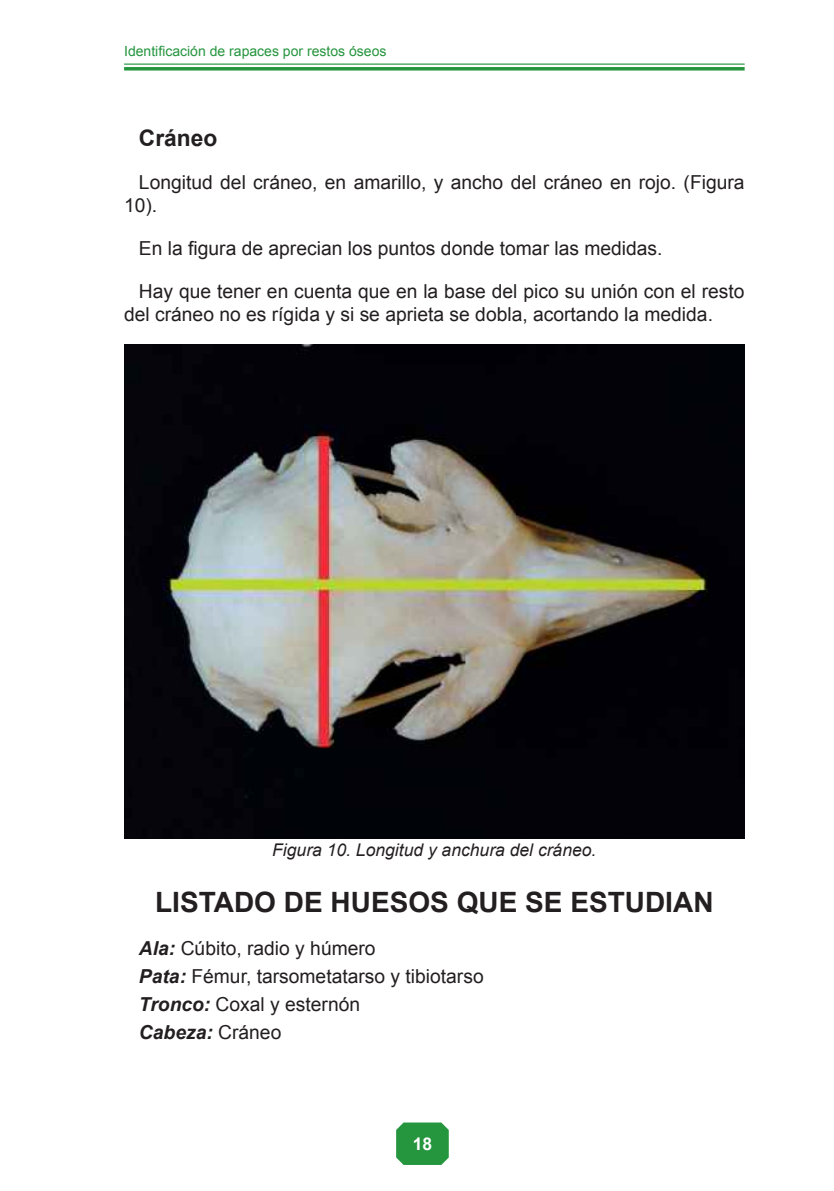
<style>
.page{position:relative;width:834px;height:1191px;background:#fff}
.page>*{position:absolute;margin:0;border:0;box-sizing:border-box;transform-origin:0 0}
.t1{font:700 28px "Arial";color:#231f20}
.t2{font:700 22.75px "Arial";color:#231f20}
.t3{font:19.25px/28px "Arial";color:#231f20}
.t4{font:italic 17.5px "Arial";color:#231f20}
.t5{font:700 17.5px "Arial";color:#fff}
.t6{font:14px "Arial";color:#25953e}
.s1{font-weight:700;font-style:italic}
</style>
<div class="page">
<svg style="left:396px;top:1122px;width:52px;height:42px;background:#319a48"></svg>
<hr style="left:124px;top:64px;width:620px;height:1px;background:#25953e">
<svg style="left:124px;top:67px;width:620px;height:4px;background:#3fa255"></svg>
<img style="left:124px;top:344px;width:620px;height:494px">
<p class="t6" style="left:124px;top:42px;width:264px">Identificación de rapaces por restos óseos</p>
<p class="t2" style="left:139px;top:122px;width:80px">Cráneo</p>
<p class="t3" style="left:124px;top:170px;width:622px;line-height:23.1px;text-indent:15px">Longitud del cráneo, en amarillo, y ancho del cráneo en rojo. (Figura<br>10).</p>
<p class="t3" style="left:139px;top:234px;width:525px">En la figura de aprecian los puntos donde tomar las medidas.</p>
<p class="t3" style="left:124px;top:279px;width:622px;line-height:23.1px;text-indent:15px">Hay que tener en cuenta que en la base del pico su unión con el resto del cráneo no es rígida y si se aprieta se dobla, acortando la medida.</p>
<p class="t4" style="left:272px;top:839px;width:325px">Figura 10. Longitud y anchura del cráneo.</p>
<h1 class="t1" style="left:155px;top:883px;width:559px">LISTADO DE HUESOS QUE SE ESTUDIAN</h1>
<p class="t3" style="left:139px;top:934px;width:346px"><span class="s1">Ala:</span> Cúbito, radio y húmero<br><span class="s1">Pata:</span> Fémur, tarsometatarso y tibiotarso<br><span class="s1">Tronco:</span> Coxal y esternón<br><span class="s1">Cabeza:</span> Cráneo</p>
<p class="t5" style="left:412px;top:1132px;width:21px">18</p>
</div>
